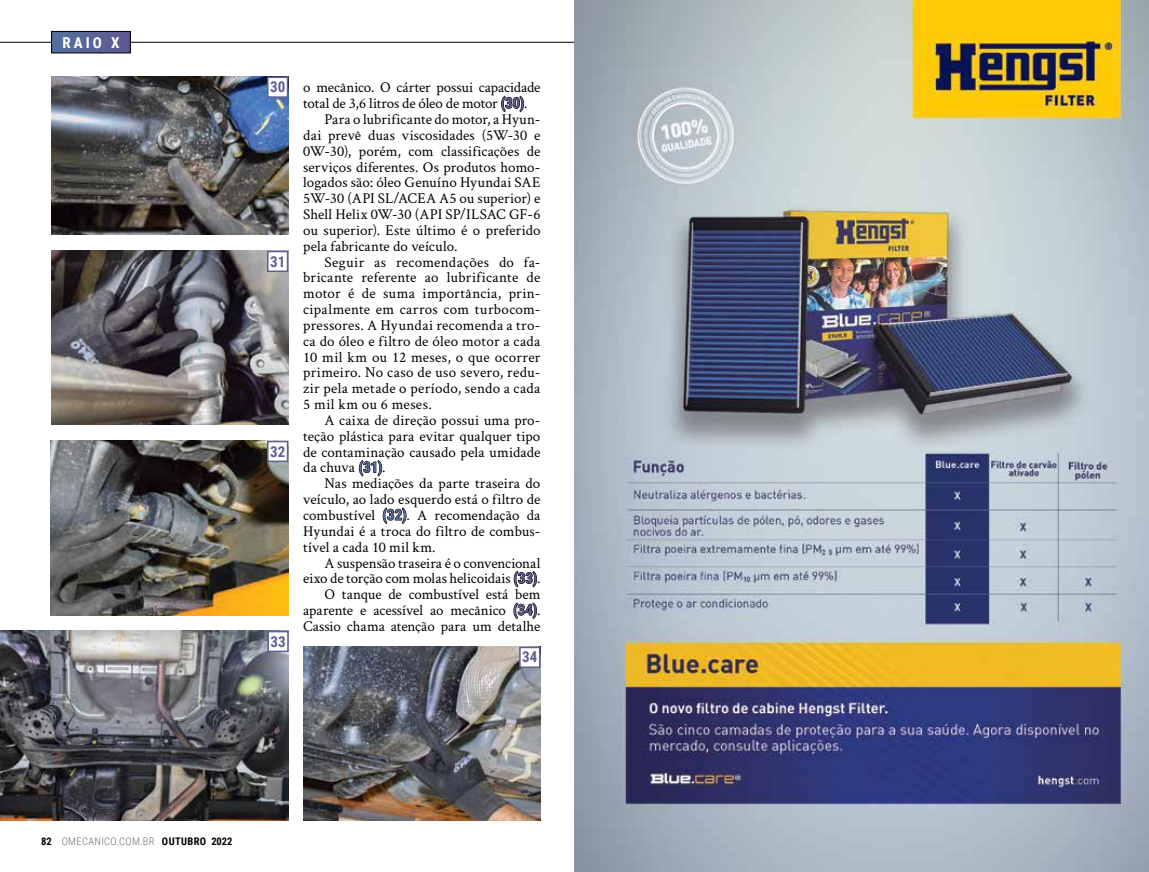
<style>
.page{position:relative;width:1149px;height:872px;background:#fff}
.page>*{position:absolute;margin:0;border:0;box-sizing:border-box;transform-origin:0 0}
.t1{font:15px "Crimson Text";letter-spacing:.005em;color:#000}
.t2{font:15px "Crimson Text";letter-spacing:.025em;color:#000}
.t3{font:15px "Crimson Text";letter-spacing:-.015em;color:#000}
.t4{font:700 15px "Roboto Condensed";color:#5e5e94}
.t5{font:700 15px "Roboto Condensed";color:#fff}
.t6{font:300 10.5px "Roboto Condensed";letter-spacing:.035em;color:#6d6e71}
.s1{font-family:"Roboto Condensed";font-weight:700}
.s2{font-weight:700;color:#000}
</style>
<div class="page">
<img style="left:51px;top:251px;width:237px;height:174px">
<svg style="left:266px;top:250px;width:23px;height:23px"></svg>
<img style="left:50px;top:441px;width:238px;height:174px">
<svg style="left:266px;top:440px;width:23px;height:23px"></svg>
<img style="left:0;top:631px;width:289px;height:190px">
<svg style="left:266px;top:630px;width:23px;height:23px"></svg>
<img style="left:303px;top:646px;width:237px;height:175px">
<svg style="left:518px;top:646px;width:23px;height:22px"></svg>
<img style="left:51px;top:77px;width:237px;height:158px">
<svg style="left:266px;top:76px;width:23px;height:23px"></svg>
<hr style="left:0;top:42px;width:574px;height:1px;background:#000">
<div style="left:52px;top:31px;width:78px;height:22px;background:#596498"></div>
<div style="left:51px;top:31px;width:79px;height:22px;border:1px solid #000"></div>
<img style="left:574px;top:0;width:574px;height:872px">
<p class="t5" style="left:62px;top:32px;width:59px">RAIO X</p>
<p class="t4" style="left:270px;top:76px;width:17px">30</p>
<p class="t4" style="left:270px;top:251px;width:17px">31</p>
<p class="t4" style="left:270px;top:441px;width:17px">32</p>
<p class="t4" style="left:270px;top:631px;width:17px">33</p>
<p class="t1" style="left:303px;top:77px;width:239px">o mecânico. O cárter possui capacidade</p>
<p class="t3" style="left:303px;top:93px;width:226px">total de 3,6 litros de óleo de motor <span class="s1">(30)</span>.</p>
<p class="t1" style="left:324px;top:109px;width:217px">Para o lubrificante do motor, a Hyun-</p>
<p class="t1" style="left:303px;top:125px;width:239px">dai prevê duas viscosidades (5W-30 e</p>
<p class="t1" style="left:303px;top:141px;width:239px">0W-30), porém, com classificações de</p>
<p class="t1" style="left:303px;top:156px;width:239px">serviços diferentes. Os produtos homo-</p>
<p class="t1" style="left:303px;top:172px;width:239px">logados são: óleo Genuíno Hyundai SAE</p>
<p class="t1" style="left:303px;top:188px;width:239px">5W-30 (API SL/ACEA A5 ou superior) e</p>
<p class="t1" style="left:303px;top:204px;width:239px">Shell Helix 0W-30 (API SP/ILSAC GF-6</p>
<p class="t1" style="left:303px;top:220px;width:239px">ou superior). Este último é o preferido</p>
<p class="t1" style="left:303px;top:236px;width:156px">pela fabricante do veículo.</p>
<p class="t2" style="left:324px;top:251px;width:217px">Seguir as recomendações do fa-</p>
<p class="t1" style="left:303px;top:267px;width:239px">bricante referente ao lubrificante de</p>
<p class="t2" style="left:303px;top:283px;width:239px">motor é de suma importância, prin-</p>
<p class="t1" style="left:303px;top:299px;width:239px">cipalmente em carros com turbocom-</p>
<p class="t1" style="left:303px;top:315px;width:239px">pressores. A Hyundai recomenda a tro-</p>
<p class="t1" style="left:303px;top:331px;width:239px">ca do óleo e filtro de óleo motor a cada</p>
<p class="t1" style="left:303px;top:346px;width:239px">10 mil km ou 12 meses, o que ocorrer</p>
<p class="t1" style="left:303px;top:362px;width:239px">primeiro. No caso de uso severo, redu-</p>
<p class="t1" style="left:303px;top:378px;width:239px">zir pela metade o período, sendo a cada</p>
<p class="t2" style="left:303px;top:394px;width:130px">5 mil km ou 6 meses.</p>
<p class="t1" style="left:324px;top:410px;width:217px">A caixa de direção possui uma pro-</p>
<p class="t1" style="left:303px;top:425px;width:239px">teção plástica para evitar qualquer tipo</p>
<p class="t1" style="left:303px;top:441px;width:239px">de contaminação causado pela umidade</p>
<p class="t1" style="left:303px;top:457px;width:84px">da chuva <span class="s1">(31)</span>.</p>
<p class="t1" style="left:324px;top:473px;width:217px">Nas mediações da parte traseira do</p>
<p class="t1" style="left:303px;top:489px;width:239px">veículo, ao lado esquerdo está o filtro de</p>
<p class="t1" style="left:303px;top:505px;width:239px">combustível <span class="s1">(32)</span>. A recomendação da</p>
<p class="t1" style="left:303px;top:521px;width:239px">Hyundai é a troca do filtro de combus-</p>
<p class="t1" style="left:303px;top:536px;width:134px">tível a cada 10 mil km.</p>
<p class="t1" style="left:324px;top:552px;width:217px">A suspensão traseira é o convencional</p>
<p class="t1" style="left:303px;top:568px;width:239px">eixo de torção com molas helicoidais <span class="s1">(33)</span>.</p>
<p class="t1" style="left:324px;top:584px;width:217px">O tanque de combustível está bem</p>
<p class="t1" style="left:303px;top:600px;width:239px">aparente e acessível ao mecânico <span class="s1">(34)</span>.</p>
<p class="t1" style="left:303px;top:616px;width:239px">Cassio chama atenção para um detalhe</p>
<p class="t4" style="left:522px;top:646px;width:17px">34</p>
<p class="t6" style="left:41px;top:834px;width:193px"><span class="s2">82</span> OMECANICO.COM.BR <span class="s2">OUTUBRO 2022</span></p>
</div>
